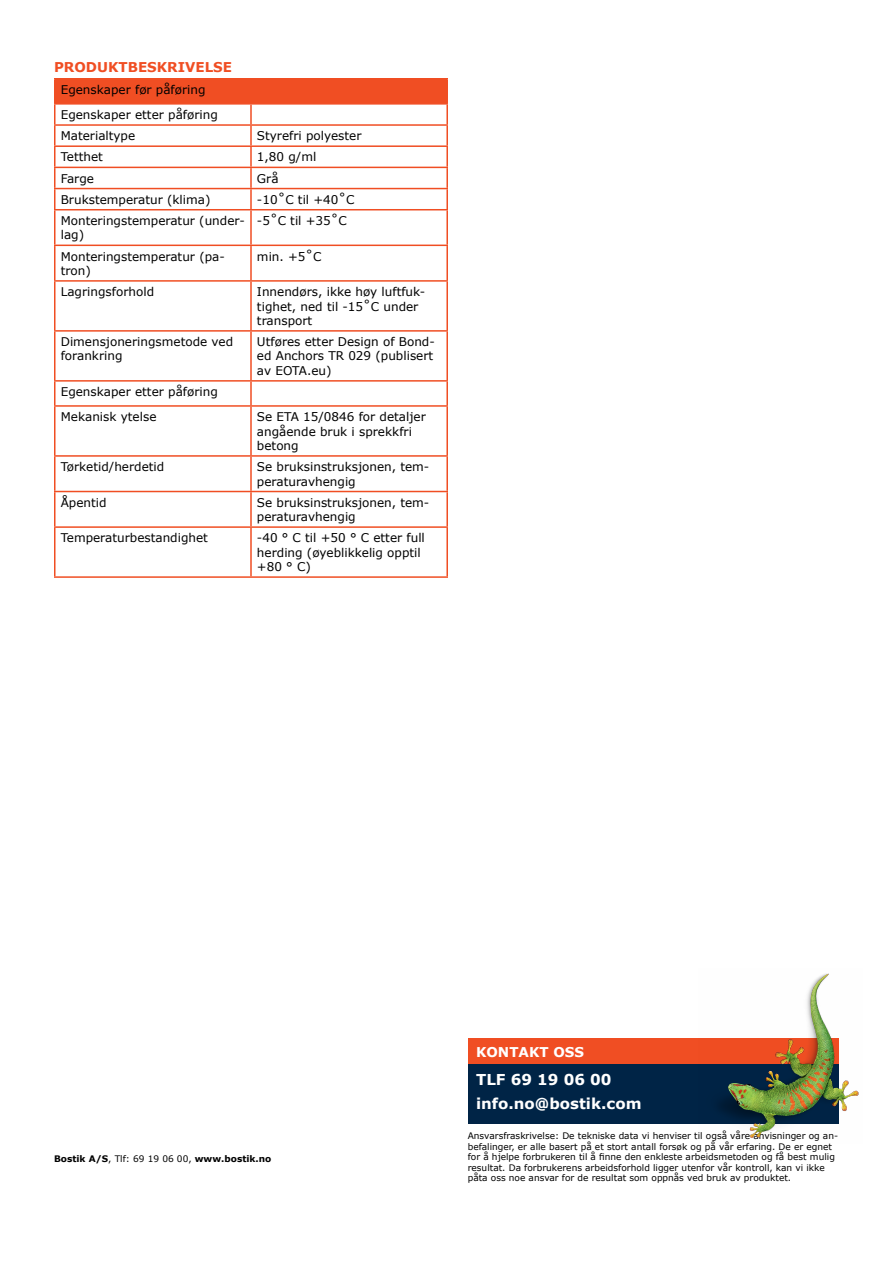
<style>
.page{position:relative;width:893px;height:1263px;background:#fff}
.page>*{position:absolute;margin:0;border:0;box-sizing:border-box;transform-origin:0 0}
.t1{font:700 15px/24px "Verdana";color:#fff}
.t2{font:700 13.5px "Verdana";color:#f04e23}
.t3{font:700 13.5px "Verdana";color:#fff}
.t4{font:12px/14.4px "Verdana";color:#000}
.t5{font:9px/10.5px "Verdana";color:#000}
.t6{font:700 9px "Verdana";color:#000}
.s1{font-weight:400}
</style>
<div class="page">
<hr style="left:54px;top:576px;width:197px;height:2px;background:#f04e23">
<hr style="left:251px;top:576px;width:197px;height:2px;background:#f04e23">
<hr style="left:54px;top:147px;width:2px;height:20px;background:#f04e23">
<hr style="left:54px;top:168px;width:2px;height:20px;background:#f04e23">
<hr style="left:54px;top:189px;width:2px;height:20px;background:#f04e23">
<hr style="left:54px;top:210px;width:2px;height:35px;background:#f04e23">
<hr style="left:54px;top:246px;width:2px;height:34px;background:#f04e23">
<hr style="left:54px;top:282px;width:2px;height:48px;background:#f04e23">
<hr style="left:54px;top:332px;width:2px;height:48px;background:#f04e23">
<hr style="left:54px;top:382px;width:2px;height:23px;background:#f04e23">
<hr style="left:54px;top:407px;width:2px;height:48px;background:#f04e23">
<hr style="left:54px;top:457px;width:2px;height:34px;background:#f04e23">
<hr style="left:54px;top:492px;width:2px;height:34px;background:#f04e23">
<hr style="left:54px;top:528px;width:2px;height:48px;background:#f04e23">
<hr style="left:54px;top:78px;width:197px;height:2px;background:#f04e23">
<hr style="left:251px;top:78px;width:197px;height:2px;background:#f04e23">
<hr style="left:54px;top:145px;width:197px;height:2px;background:#f04e23">
<hr style="left:251px;top:145px;width:197px;height:2px;background:#f04e23">
<hr style="left:54px;top:167px;width:197px;height:1px;background:#f04e23">
<hr style="left:251px;top:167px;width:197px;height:1px;background:#f04e23">
<hr style="left:54px;top:188px;width:197px;height:1px;background:#f04e23">
<hr style="left:251px;top:188px;width:197px;height:1px;background:#f04e23">
<hr style="left:54px;top:209px;width:197px;height:1px;background:#f04e23">
<hr style="left:251px;top:209px;width:197px;height:1px;background:#f04e23">
<hr style="left:54px;top:245px;width:197px;height:1px;background:#f04e23">
<hr style="left:251px;top:245px;width:197px;height:1px;background:#f04e23">
<hr style="left:54px;top:280px;width:197px;height:2px;background:#f04e23">
<hr style="left:251px;top:280px;width:197px;height:2px;background:#f04e23">
<hr style="left:54px;top:330px;width:197px;height:2px;background:#f04e23">
<hr style="left:251px;top:330px;width:197px;height:2px;background:#f04e23">
<hr style="left:54px;top:380px;width:197px;height:2px;background:#f04e23">
<hr style="left:251px;top:380px;width:197px;height:2px;background:#f04e23">
<hr style="left:54px;top:405px;width:197px;height:2px;background:#f04e23">
<hr style="left:251px;top:405px;width:197px;height:2px;background:#f04e23">
<hr style="left:54px;top:455px;width:197px;height:2px;background:#f04e23">
<hr style="left:251px;top:455px;width:197px;height:2px;background:#f04e23">
<hr style="left:54px;top:491px;width:197px;height:1px;background:#f04e23">
<hr style="left:251px;top:491px;width:197px;height:1px;background:#f04e23">
<hr style="left:54px;top:526px;width:197px;height:2px;background:#f04e23">
<hr style="left:251px;top:526px;width:197px;height:2px;background:#f04e23">
<svg style="left:54px;top:79px;width:394px;height:66px"></svg>
<hr style="left:250px;top:147px;width:2px;height:20px;background:#f04e23">
<hr style="left:446px;top:147px;width:2px;height:20px;background:#f04e23">
<hr style="left:250px;top:168px;width:2px;height:20px;background:#f04e23">
<hr style="left:446px;top:168px;width:2px;height:20px;background:#f04e23">
<hr style="left:250px;top:189px;width:2px;height:20px;background:#f04e23">
<hr style="left:446px;top:189px;width:2px;height:20px;background:#f04e23">
<hr style="left:250px;top:210px;width:2px;height:35px;background:#f04e23">
<hr style="left:446px;top:210px;width:2px;height:35px;background:#f04e23">
<hr style="left:250px;top:246px;width:2px;height:34px;background:#f04e23">
<hr style="left:446px;top:246px;width:2px;height:34px;background:#f04e23">
<hr style="left:250px;top:282px;width:2px;height:48px;background:#f04e23">
<hr style="left:446px;top:282px;width:2px;height:48px;background:#f04e23">
<hr style="left:250px;top:332px;width:2px;height:48px;background:#f04e23">
<hr style="left:446px;top:332px;width:2px;height:48px;background:#f04e23">
<hr style="left:250px;top:382px;width:2px;height:23px;background:#f04e23">
<hr style="left:446px;top:382px;width:2px;height:23px;background:#f04e23">
<hr style="left:250px;top:407px;width:2px;height:48px;background:#f04e23">
<hr style="left:446px;top:407px;width:2px;height:48px;background:#f04e23">
<hr style="left:250px;top:457px;width:2px;height:34px;background:#f04e23">
<hr style="left:446px;top:457px;width:2px;height:34px;background:#f04e23">
<hr style="left:250px;top:492px;width:2px;height:34px;background:#f04e23">
<hr style="left:446px;top:492px;width:2px;height:34px;background:#f04e23">
<hr style="left:250px;top:528px;width:2px;height:48px;background:#f04e23">
<hr style="left:446px;top:528px;width:2px;height:48px;background:#f04e23">
<div style="left:469px;top:1063px;width:370px;height:61px;background:#002446"></div>
<div style="left:469px;top:1038px;width:370px;height:26px;background:#f04e23"></div>
<img style="left:719px;top:973px;width:140px;height:165px">
<p class="t2" style="left:54px;top:58px;width:180px">PRODUKTBESKRIVELSE</p>
<p class="t4" style="left:61px;top:77px;width:159px;line-height:25px">Egenskaper før påføring<br>Egenskaper etter påføring</p>
<p class="t4" style="left:61px;top:128px;width:76px">Materialtype</p>
<p class="t4" style="left:257px;top:128px;width:106px">Styrefri polyester</p>
<p class="t4" style="left:61px;top:150px;width:44px">Tetthet</p>
<p class="t4" style="left:257px;top:150px;width:61px">1,80 g/ml</p>
<p class="t4" style="left:61px;top:171px;width:35px">Farge</p>
<p class="t4" style="left:257px;top:171px;width:23px">Grå</p>
<p class="t4" style="left:61px;top:192px;width:151px">Brukstemperatur (klima)</p>
<p class="t4" style="left:257px;top:192px;width:99px">-10˚C til +40˚C</p>
<p class="t4" style="left:61px;top:213px;width:186px">Monteringstemperatur (under&shy;lag)</p>
<p class="t4" style="left:257px;top:213px;width:91px">-5˚C til +35˚C</p>
<p class="t4" style="left:61px;top:249px;width:166px">Monteringstemperatur (pa&shy;tron)</p>
<p class="t4" style="left:257px;top:249px;width:66px">min. +5˚C</p>
<p class="t4" style="left:61px;top:284px;width:95px">Lagringsforhold</p>
<p class="t4" style="left:257px;top:284px;width:170px">Innendørs, ikke høy luftfuk&shy;tighet, ned til -15˚C under transport</p>
<p class="t4" style="left:61px;top:334px;width:174px">Dimensjoneringsmetode ved forankring</p>
<p class="t4" style="left:257px;top:334px;width:179px">Utføres etter Design of Bond&shy;ed Anchors TR 029 (publisert av EOTA.eu)</p>
<p class="t4" style="left:61px;top:379px;width:159px;line-height:25px">Egenskaper etter påføring<br>Mekanisk ytelse</p>
<p class="t4" style="left:257px;top:409px;width:170px">Se ETA 15/0846 for detaljer angående bruk i sprekkfri betong</p>
<p class="t4" style="left:61px;top:459px;width:105px">Tørketid/herdetid</p>
<p class="t4" style="left:257px;top:459px;width:174px">Se bruksinstruksjonen, tem&shy;peraturavhengig</p>
<p class="t4" style="left:61px;top:495px;width:47px">Åpentid</p>
<p class="t4" style="left:257px;top:495px;width:174px">Se bruksinstruksjonen, tem&shy;peraturavhengig</p>
<p class="t4" style="left:61px;top:531px;width:149px">Temperaturbestandighet</p>
<p class="t4" style="left:257px;top:531px;width:169px">-40 ° C til +50 ° C etter full herding (øyeblikkelig opptil +80 ° C)</p>
<p class="t6" style="left:54px;top:1152px;width:219px">Bostik A/S<span class="s1">, Tlf: 69 19 06 00,</span> www.bostik.no</p>
<p class="t3" style="left:476px;top:1042px;width:109px">KONTAKT OSS</p>
<p class="t1" style="left:476px;top:1067px;width:167px">TLF 69 19 06 00 info.no@bostik.com</p>
<p class="t5" style="left:468px;top:1130px;width:372px">Ansvarsfraskrivelse: De tekniske data vi henviser til også våre anvisninger og an&shy;befalinger, er alle basert på et stort antall forsøk og på vår erfaring. De er egnet for å hjelpe forbrukeren til å finne den enkleste arbeidsmetoden og få best mulig resultat. Da forbrukerens arbeidsforhold ligger utenfor vår kontroll, kan vi ikke påta oss noe ansvar for de resultat som oppnås ved bruk av produktet.</p>
</div>
